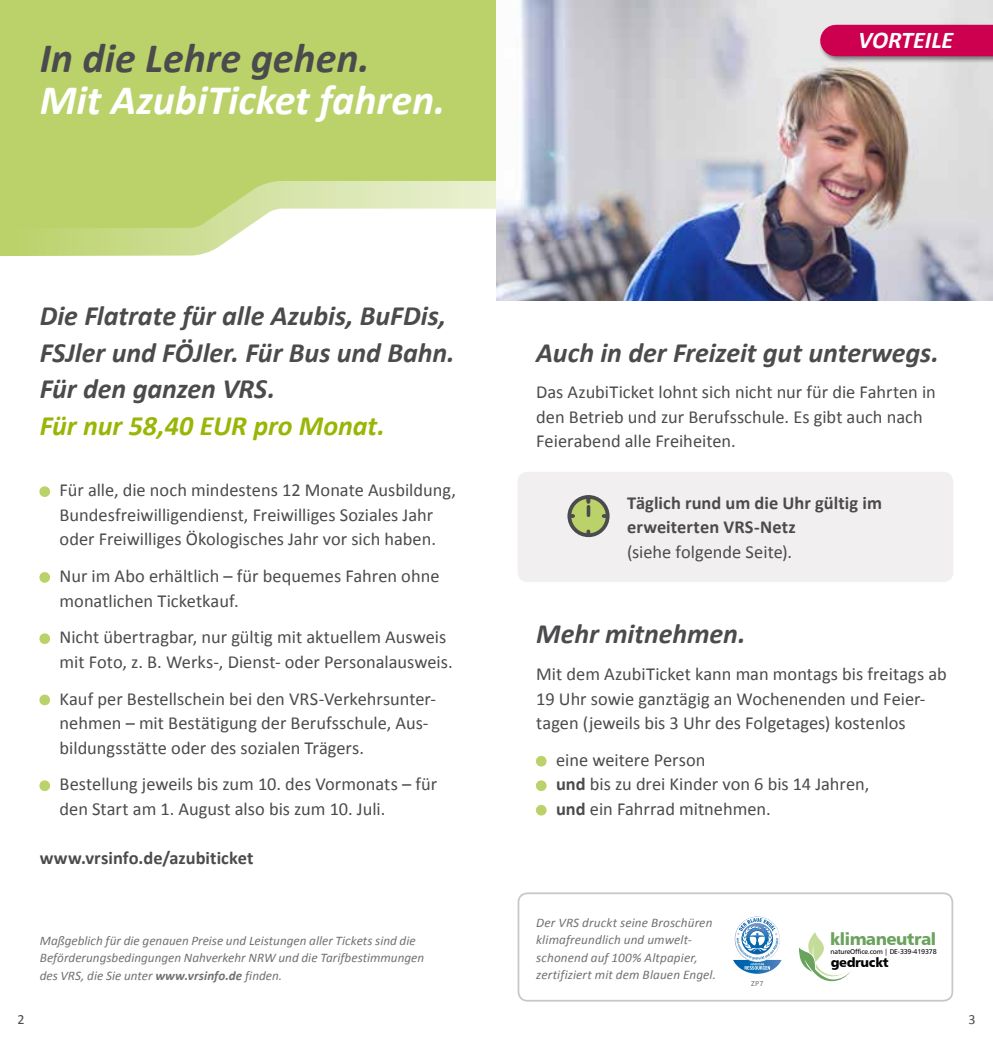
<style>
.page{position:relative;width:993px;height:1042px;background:#fff}
.page>*{position:absolute;margin:0;border:0;box-sizing:border-box;transform-origin:0 0}
.t1{font:italic 700 42px "Calibri";color:#fff}
.t2{font:italic 700 42px "Calibri";color:#4b4b4d}
.t3{font:italic 700 28px/36.8px "Calibri";color:#4b4b4d}
.t4{font:italic 700 28px "Calibri";letter-spacing:-.005em;color:#98b605}
.t5{font:italic 700 24.15px "Calibri";color:#fff}
.t6{font:18.38px/24.5px "Calibri";color:#4b4b4d}
.t7{font:700 18.38px/24.5px "Calibri";letter-spacing:.005em;color:#4b4b4d}
.t8{font:16.97px "Humanist 777 BT Black B";letter-spacing:-.03em;color:#6aa35d}
.t9{font:14px "Calibri";color:#4b4b4d}
.t10{font:italic 13.12px/17.5px "Calibri";letter-spacing:.005em;color:#707172}
.t11{font:13.12px "Humanist 777 BT Black B";letter-spacing:-.03em;color:#000}
.t12{font:7.88px "Calibri";color:#707172}
.t13{font:7px "Humanist 777 BT Roman B";letter-spacing:-.03em;color:#000}
.s1{font-size:16.62px;color:#bbd26a}
.s2{font-weight:700}
</style>
<div class="page">
<svg style="left:799px;top:932px;width:51px;height:49px"></svg>
<div style="left:0;top:0;width:496px;height:159px;background:#bbd26a"></div>
<svg style="left:0;top:159px;width:496px;height:97px"></svg>
<svg style="left:39px;top:486px;width:11px;height:11px"></svg>
<svg style="left:39px;top:572px;width:11px;height:11px"></svg>
<svg style="left:39px;top:633px;width:11px;height:11px"></svg>
<svg style="left:39px;top:694px;width:11px;height:12px"></svg>
<svg style="left:39px;top:780px;width:11px;height:11px"></svg>
<svg style="left:535px;top:755px;width:12px;height:12px"></svg>
<svg style="left:535px;top:780px;width:12px;height:11px"></svg>
<svg style="left:535px;top:804px;width:12px;height:12px"></svg>
<img style="left:496px;top:0;width:496px;height:300px">
<div style="left:517px;top:472px;width:435px;height:110px;background:#f1efef;border-radius:10px"></div>
<svg style="left:569px;top:497px;width:38px;height:38px"></svg>
<div style="left:567px;top:495px;width:42px;height:42px;border:4px solid #4b4b4d;border-radius:50%"></div>
<svg style="left:586px;top:531px;width:4px;height:4px"></svg>
<svg style="left:569px;top:514px;width:4px;height:4px"></svg>
<svg style="left:603px;top:514px;width:4px;height:4px"></svg>
<svg style="left:586px;top:497px;width:4px;height:18px"></svg>
<div style="left:818px;top:24px;width:174px;height:39px;background:#000;opacity:.45"></div>
<div style="left:835px;top:25px;width:157px;height:31px;background:#cd0050"></div>
<div style="left:517px;top:892px;width:435px;height:109px;border:2px solid #c6c7c8;border-radius:9px"></div>
<svg style="left:735px;top:916px;width:44px;height:44px"></svg>
<svg style="left:733px;top:918px;width:48px;height:56px"></svg>
<h1 class="t2" style="left:40px;top:31px;width:331px">In die Lehre gehen.</h1>
<h1 class="t1" style="left:40px;top:73px;width:407px">Mit AzubiTicket fahren.</h1>
<h2 class="t3" style="left:40px;top:297px;width:416px">Die Flatrate für alle Azubis, BuFDis,<br>FSJler und FÖJler. Für Bus und Bahn.<br>Für den ganzen VRS.</h2>
<h2 class="t4" style="left:40px;top:408px;width:346px">Für nur 58,40 EUR pro Monat.</h2>
<p class="t6" style="left:40px;top:478px;width:417px;text-align:center"><span class="s1">●</span> Für alle, die noch mindestens 12 Monate Ausbildung,<br>Bundesfreiwilligendienst, Freiwilliges Soziales Jahr<br>oder Freiwilliges Ökologisches Jahr vor sich haben.</p>
<p class="t6" style="left:60px;top:564px;width:381px;text-indent:-20px"><span class="s1">●</span> Nur im Abo erhältlich – für bequemes Fahren ohne monatlichen Ticketkauf.</p>
<p class="t6" style="left:60px;top:625px;width:394px;text-indent:-20px"><span class="s1">●</span> Nicht übertragbar, nur gültig mit aktuellem Ausweis mit Foto, z. B. Werks-, Dienst- oder Personalausweis.</p>
<p class="t6" style="left:60px;top:686px;width:378px;text-indent:-20px"><span class="s1">●</span> Kauf per Bestellschein bei den VRS-Verkehrsunter&shy;nehmen – mit Bestätigung der Berufsschule, Aus&shy;bildungsstätte oder des sozialen Trägers.</p>
<p class="t6" style="left:60px;top:772px;width:379px;text-indent:-20px"><span class="s1">●</span> Bestellung jeweils bis zum 10. des Vormonats – für den Start am 1. August also bis zum 10. Juli.</p>
<p class="t7" style="left:40px;top:845px;width:215px">www.vrsinfo.de/azubiticket</p>
<p class="t10" style="left:40px;top:931px;width:386px">Maßgeblich für die genauen Preise und Leistungen aller Tickets sind die<br>Beförderungsbedingungen Nahverkehr NRW und die Tarifbestimmungen des VRS, die Sie unter <span class="s2">www.vrsinfo.de</span> finden.</p>
<h3 class="t5" style="left:858px;top:25px;width:96px">VORTEILE</h3>
<h2 class="t3" style="left:536px;top:334px;width:404px">Auch in der Freizeit gut unterwegs.</h2>
<p class="t6" style="left:536px;top:380px;width:401px">Das AzubiTicket lohnt sich nicht nur für die Fahrten in den Betrieb und zur Berufsschule. Es gibt auch nach<br>Feierabend alle Freiheiten.</p>
<p class="t7" style="left:627px;top:490px;width:256px">Täglich rund um die Uhr gültig im erweiterten VRS-Netz</p>
<p class="t6" style="left:627px;top:539px;width:166px">(siehe folgende Seite).</p>
<h2 class="t3" style="left:536px;top:616px;width:211px">Mehr mitnehmen.</h2>
<p class="t6" style="left:536px;top:662px;width:412px">Mit dem AzubiTicket kann man montags bis freitags ab<br>19 Uhr sowie ganztägig an Wochenenden und Feier&shy;tagen (jeweils bis 3 Uhr des Folgetages) kostenlos</p>
<p class="t6" style="left:536px;top:747px;width:171px"><span class="s1">●</span> eine weitere Person</p>
<p class="t6" style="left:536px;top:772px;width:334px"><span class="s1">●</span> <span class="s2">und</span> bis zu drei Kinder von 6 bis 14 Jahren,</p>
<p class="t6" style="left:536px;top:796px;width:236px"><span class="s1">●</span> <span class="s2">und</span> ein Fahrrad mitnehmen.</p>
<p class="t10" style="left:536px;top:913px;width:181px">Der VRS druckt seine Broschüren klimafreundlich und umwelt&shy;schonend auf 100% Altpapier, zertifiziert mit dem Blauen Engel.</p>
<p class="t12" style="left:751px;top:979px;width:14px">ZP7</p>
<p class="t8" style="left:829px;top:928px;width:108px">klimaneutral</p>
<p class="t13" style="left:830px;top:947px;width:107px">natureOffice.com | DE-339-419378</p>
<p class="t11" style="left:830px;top:954px;width:59px">gedruckt</p>
<p class="t9" style="left:17px;top:1010px;width:9px">2</p>
<p class="t9" style="left:968px;top:1010px;width:9px">3</p>
</div>
